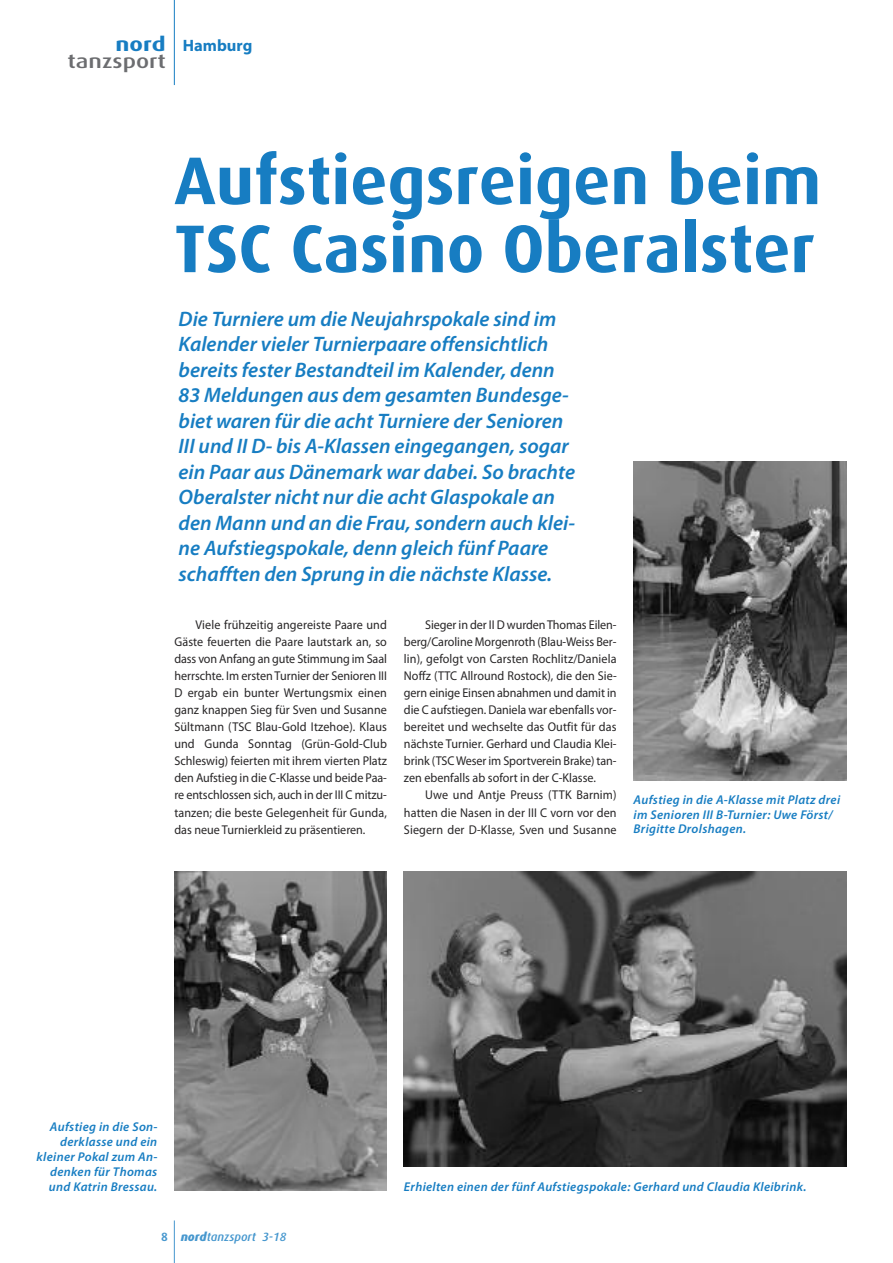
<style>
.page{position:relative;width:893px;height:1263px;background:#fff}
.page>*{position:absolute;margin:0;border:0;box-sizing:border-box;transform-origin:0 0}
.t1{font:700 67.5px/68.1px "Dax";color:#177dc2}
.t2{font:italic 600 21px/25.5px "Myriad Pro";color:#177dc2}
.t3{font:500 19.5px "Dax";color:#6c6d70;scale:1.25 1}
.t4{font:700 19.5px "Dax";color:#177dc2;scale:1.25 1}
.t5{font:700 16.5px "Myriad Pro";color:#177dc2}
.t6{font:12.75px/17px "Myriad Pro";color:#272526;text-align:justify;scale:.95 1}
.t7{font:italic 600 12.75px/14.9px "Myriad Pro";letter-spacing:.025em;color:#177dc2;text-align:right}
.t8{font:italic 500 12px "Dax";color:#4697ce}
.s1{font-weight:700;font-style:normal}
.s2{font-weight:800}
</style>
<div class="page">
<hr style="left:174px;top:1220px;width:1px;height:43px;background:#4697ce">
<hr style="left:174px;top:0;width:1px;height:85px;background:#177dc2">
<img style="left:174px;top:872px;width:213px;height:319px">
<img style="left:634px;top:462px;width:212px;height:318px">
<img style="left:404px;top:872px;width:442px;height:294px">
<h3 class="t4" style="left:116px;top:33px;width:42px">nord</h3>
<h3 class="t3" style="left:68px;top:50px;width:80px">tanzsport</h3>
<p class="t5" style="left:183px;top:39px;width:71px">Hamburg</p>
<h1 class="t1" style="left:174px;top:147px;width:648px">Aufstiegsreigen beim<br>TSC Casino Oberalster</h1>
<p class="t2" style="left:179px;top:308px;width:398px">Die Turniere um die Neujahrspokale sind im Kalender vieler Turnierpaare offensichtlich bereits fester Bestandteil im Kalender, denn 83 Meldungen aus dem gesamten Bundesge&shy;biet waren für die acht Turniere der Senioren III und II D- bis A-Klassen eingegangen, sogar ein Paar aus Dänemark war dabei. So brachte Oberalster nicht nur die acht Glaspokale an den Mann und an die Frau, sondern auch klei&shy;ne Aufstiegspokale, denn gleich fünf Paare schafften den Sprung in die nächste Klasse.</p>
<p class="t6" style="left:174px;top:618px;width:225px;text-indent:21px">Viele frühzeitig angereiste Paare und Gäste feuerten die Paare lautstark an, so dass von Anfang an gute Stimmung im Saal herrschte. Im erstenTurnier der Senioren III D ergab ein bunter Wertungsmix einen ganz knappen Sieg für Sven und Susanne Sültmann (TSC Blau-Gold Itzehoe). Klaus und Gunda Sonntag (Grün-Gold-Club Schleswig) feierten mit ihrem vierten Platz den Aufstieg in die C-Klasse und beide Paa&shy;re entschlossen sich, auch in der III C mitzu&shy;tanzen; die beste Gelegenheit für Gunda, das neue Turnierkleid zu präsentieren.</p>
<p class="t6" style="left:404px;top:618px;width:226px;text-indent:21px">Sieger in der II D wurdenThomas Eilen&shy;berg/Caroline Morgenroth (Blau-Weiss Ber&shy;lin), gefolgt von Carsten Rochlitz/Daniela Noffz (TTC Allround Rostock), die den Sie&shy;gern einige Einsen abnahmen und damit in die C aufstiegen. Daniela war ebenfalls vor&shy;bereitet und wechselte das Outfit für das nächste Turnier. Gerhard und Claudia Klei&shy;brink (TSCWeser im Sportverein Brake) tan&shy;zen ebenfalls ab sofort in der C-Klasse.</p>
<p class="t6" style="left:404px;top:788px;width:225px;text-indent:21px">Uwe und Antje Preuss (TTK Barnim) hatten die Nasen in der III C vorn vor den Siegern der D-Klasse, Sven und Susanne</p>
<p class="t7" style="left:634px;top:793px;width:208px;text-align:left">Aufstieg in die A-Klasse mit Platz drei im Senioren III B-Turnier: Uwe Först/<br>Brigitte Drolshagen.</p>
<p class="t7" style="left:37px;top:1120px;width:123px">Aufstieg in die Son&shy;derklasse und ein kleiner Pokal zum An&shy;denken für Thomas und Katrin Bressau.</p>
<p class="t7" style="left:404px;top:1180px;width:404px">Erhielten einen der fünf Aufstiegspokale: Gerhard und Claudia Kleibrink.</p>
<p class="t8" style="left:161px;top:1230px;width:127px"><span class="s1">8</span> <span class="s2">nord</span>tanzsport 3-18</p>
</div>
